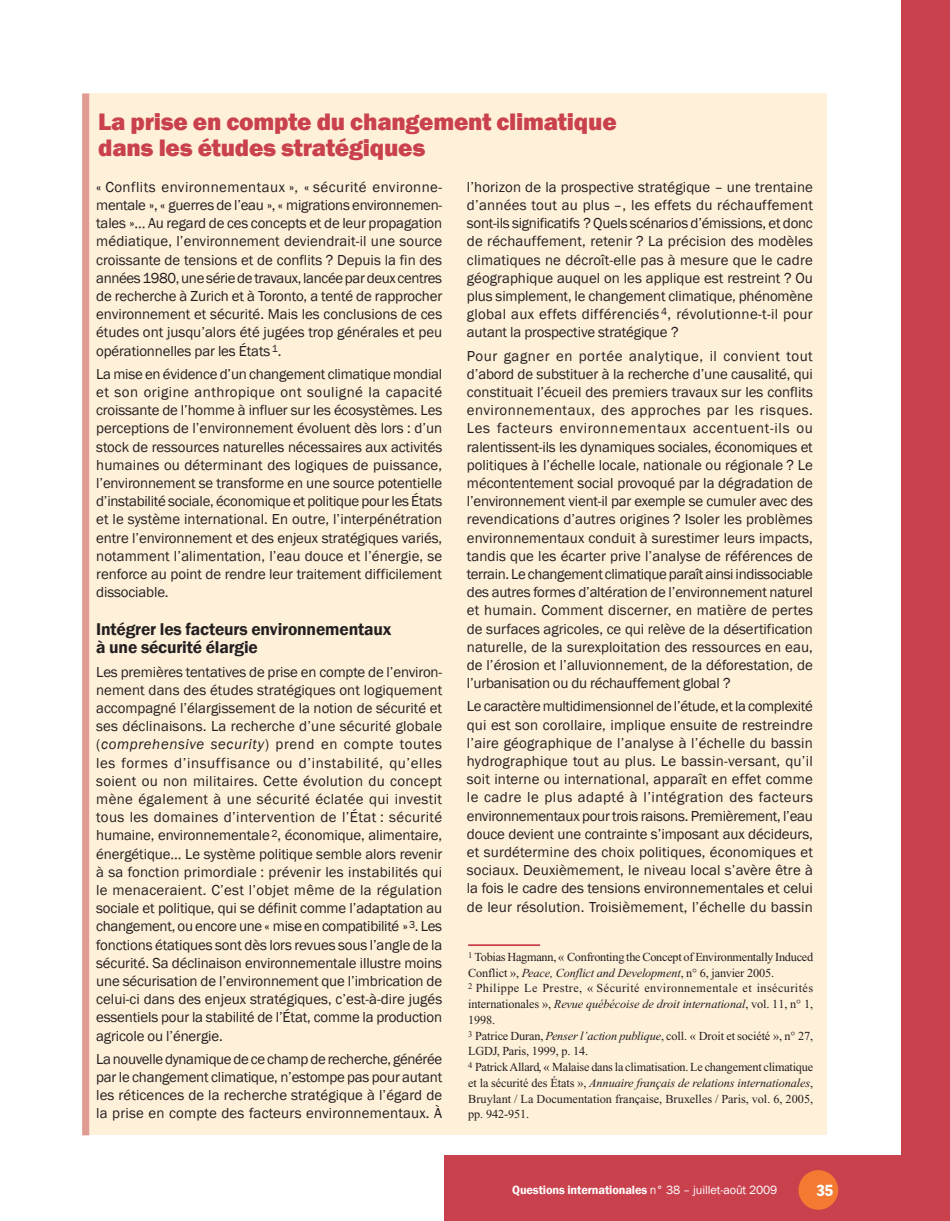
<style>
.page{position:relative;width:950px;height:1221px;background:#fff}
.page>*{position:absolute;margin:0;border:0;box-sizing:border-box;transform-origin:0 0}
.t1{font:800 24.5px/26.2px "Franklin Gothic";letter-spacing:-.01em;color:#c9414d}
.t2{font:600 17.5px/18.2px "Franklin Gothic";letter-spacing:-.01em;color:#231f20}
.t3{font:condensed 15.75px "Franklin Gothic";color:#fff}
.t4{font:14.88px/18.2px "Franklin Gothic";letter-spacing:-.005em;color:#231f20;text-align:justify}
.t5{font:12.25px/15.8px "Times New Roman";letter-spacing:-.01em;color:#231f20}
.t6{font:600 12.25px "Franklin Gothic";letter-spacing:-.01em;color:#fff}
.s1{font-style:italic}
.s2{font-weight:400}
</style>
<div class="page">
<div style="left:444px;top:1155px;width:505px;height:66px;background:#c9414d"></div>
<div style="left:901px;top:0;width:48px;height:1221px;background:#c9414d"></div>
<div style="left:798px;top:1170px;width:40px;height:40px;background:#f47931;border-radius:50%"></div>
<div style="left:82px;top:93px;width:744px;height:1042px;background:#fff0d9"></div>
<div style="left:82px;top:93px;width:7px;height:1042px;background:#e09b93"></div>
<hr style="left:468px;top:944px;width:72px;height:2px;background:#c9414d">
<h1 class="t1" style="left:98px;top:108px;width:520px">La prise en compte du changement climatique dans les études stratégiques</h1>
<p class="t4" style="left:96px;top:177px;width:347px">« Conflits environnementaux », « sécurité environne&shy;mentale », « guerres de l’eau », « migrations environnemen&shy;tales »… Au regard de ces concepts et de leur propagation médiatique, l’environnement deviendrait-il une source croissante de tensions et de conflits ? Depuis la fin des années 1980, une série de travaux, lancée par deux centres de recherche à Zurich et à Toronto, a tenté de rapprocher environnement et sécurité. Mais les conclusions de ces études ont jusqu’alors été jugées trop générales et peu opérationnelles par les États <sup>1</sup>.</p>
<p class="t4" style="left:96px;top:364px;width:347px">La mise en évidence d’un changement climatique mondial et son origine anthropique ont souligné la capacité croissante de l’homme à influer sur les écosystèmes. Les perceptions de l’environnement évoluent dès lors : d’un stock de ressources naturelles nécessaires aux activités humaines ou déterminant des logiques de puissance, l’environnement se transforme en une source potentielle d’instabilité sociale, économique et politique pour les États et le système international. En outre, l’interpénétration entre l’environnement et des enjeux stratégiques variés, notamment l’alimentation, l’eau douce et l’énergie, se renforce au point de rendre leur traitement difficilement dissociable.</p>
<p class="t2" style="left:96px;top:620px;width:297px">Intégrer les facteurs environnementaux à une sécurité élargie</p>
<p class="t4" style="left:96px;top:662px;width:347px">Les premières tentatives de prise en compte de l’environ&shy;nement dans des études stratégiques ont logiquement accompagné l’élargissement de la notion de sécurité et ses déclinaisons. La recherche d’une sécurité globale (<span class="s1">comprehensive security</span>) prend en compte toutes les formes d’insuffisance ou d’instabilité, qu’elles soient ou non militaires. Cette évolution du concept mène également à une sécurité éclatée qui investit tous les domaines d’intervention de l’État : sécurité humaine, environnementale <sup>2</sup>, économique, alimentaire, énergétique… Le système politique semble alors revenir à sa fonction primordiale : prévenir les instabilités qui le menaceraient. C’est l’objet même de la régulation sociale et politique, qui se définit comme l’adaptation au changement, ou encore une « mise en compatibilité » <sup>3</sup>. Les fonctions étatiques sont dès lors revues sous l’angle de la sécurité. Sa déclinaison environnementale illustre moins une sécurisation de l’environnement que l’imbrication de celui-ci dans des enjeux stratégiques, c’est-à-dire jugés essentiels pour la stabilité de l’État, comme la production agricole ou l’énergie.</p>
<p class="t4" style="left:96px;top:1049px;width:347px">La nouvelle dynamique de ce champ de recherche, générée par le changement climatique, n’estompe pas pour autant les réticences de la recherche stratégique à l’égard de la prise en compte des facteurs environnementaux. À</p>
<p class="t4" style="left:467px;top:177px;width:347px">l’horizon de la prospective stratégique – une trentaine d’années tout au plus –, les effets du réchauffement sont-ils significatifs ? Quels scénarios d’émissions, et donc de réchauffement, retenir ? La précision des modèles climatiques ne décroît-elle pas à mesure que le cadre géographique auquel on les applique est restreint ? Ou plus simplement, le changement climatique, phénomène global aux effets différenciés <sup>4</sup>, révolutionne-t-il pour autant la prospective stratégique ?</p>
<p class="t4" style="left:467px;top:346px;width:347px">Pour gagner en portée analytique, il convient tout d’abord de substituer à la recherche d’une causalité, qui constituait l’écueil des premiers travaux sur les conflits environnementaux, des approches par les risques.<br>Les facteurs environnementaux accentuent-ils ou ralentissent-ils les dynamiques sociales, économiques et politiques à l’échelle locale, nationale ou régionale ? Le mécontentement social provoqué par la dégradation de l’environnement vient-il par exemple se cumuler avec des revendications d’autres origines ? Isoler les problèmes environnementaux conduit à surestimer leurs impacts, tandis que les écarter prive l’analyse de références de terrain. Le changement climatique paraît ainsi indissociable des autres formes d’altération de l’environnement naturel et humain. Comment discerner, en matière de pertes de surfaces agricoles, ce qui relève de la désertification naturelle, de la surexploitation des ressources en eau, de l’érosion et l’alluvionnement, de la déforestation, de l’urbanisation ou du réchauffement global ?</p>
<p class="t4" style="left:467px;top:697px;width:347px">Le caractère multidimensionnel de l’étude, et la complexité qui est son corollaire, implique ensuite de restreindre l’aire géographique de l’analyse à l’échelle du bassin hydrographique tout au plus. Le bassin-versant, qu’il soit interne ou international, apparaît en effet comme le cadre le plus adapté à l’intégration des facteurs environnementaux pour trois raisons. Premièrement, l’eau douce devient une contrainte s’imposant aux décideurs, et surdétermine des choix politiques, économiques et sociaux. Deuxièmement, le niveau local s’avère être à la fois le cadre des tensions environnementales et celui de leur résolution. Troisièmement, l’échelle du bassin</p>
<p class="t5" style="left:468px;top:950px;width:346px"><sup>1</sup> Tobias Hagmann, « Confronting the Concept of Environmentally Induced Conflict », <span class="s1">Peace, Conflict and Development</span>, n° 6, janvier 2005.<br><sup>2</sup> Philippe Le Prestre, « Sécurité environnementale et insécurités internationales », <span class="s1">Revue québécoise de droit international</span>, vol. 11, n° 1, 1998.<br><sup>3</sup> Patrice Duran, <span class="s1">Penser l’action publique</span>, coll. « Droit et société », n° 27, LGDJ, Paris, 1999, p. 14.<br><sup>4</sup> Patrick Allard, « Malaise dans la climatisation. Le changement climatique et la sécurité des États », <span class="s1">Annuaire français de relations internationales</span>, Bruylant / La Documentation française, Bruxelles / Paris, vol. 6, 2005, pp. 942-951.</p>
<p class="t6" style="left:512px;top:1183px;width:267px">Questions internationales <span class="s2">n° 38 – juillet-août 2009</span></p>
<p class="t3" style="left:816px;top:1184px;width:18px">35</p>
</div>
